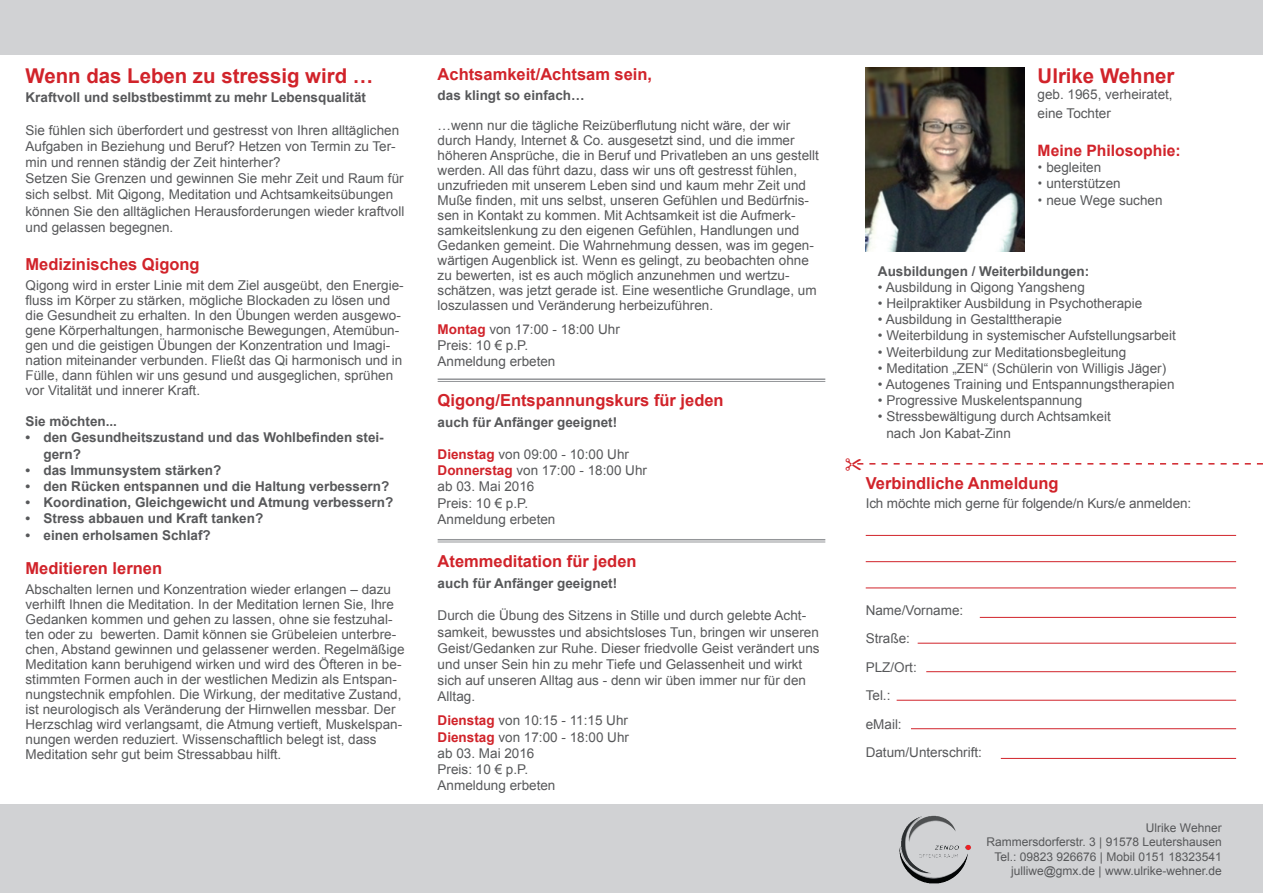
<style>
.page{position:relative;width:1263px;height:893px;background:#fff}
.page>*{position:absolute;margin:0;border:0;box-sizing:border-box;transform-origin:0 0}
.t1{font:700 20.4px "Arial";color:#d1232a}
.t2{font:700 16.5px "Arial";color:#d1232a}
.t3{font:700 15.75px "Arial";color:#d1232a}
.t4{font:13.5px/15px "Arial";color:#57585a}
.t5{font:700 13.5px/16.2px "Arial";color:#57585a}
.t6{font:12px/14.4px "Arial";color:#57585a;text-align:right}
.s1{font-weight:700;color:#d1232a}
.s2{font-family:"Open Sans"}
</style>
<div class="page">
<div style="left:0;top:0;width:1263px;height:54px;background:#d1d2d4"></div>
<div style="left:0;top:804px;width:1263px;height:89px;background:#d1d2d4"></div>
<hr style="left:438px;top:378px;width:387px;height:2px;background:#939598">
<hr style="left:438px;top:381px;width:387px;height:1px;background:#939598">
<hr style="left:438px;top:539px;width:387px;height:1px;background:#939598">
<hr style="left:438px;top:542px;width:387px;height:1px;background:#939598">
<img style="left:901px;top:816px;width:55px;height:39px">
<hr style="left:866px;top:535px;width:370px;height:1px;background:#d1232a">
<hr style="left:866px;top:561px;width:370px;height:1px;background:#d1232a">
<hr style="left:866px;top:588px;width:370px;height:1px;background:#d1232a">
<hr style="left:918px;top:643px;width:318px;height:1px;background:#d1232a">
<hr style="left:980px;top:617px;width:256px;height:1px;background:#d1232a">
<hr style="left:926px;top:671px;width:310px;height:1px;background:#d1232a">
<hr style="left:897px;top:700px;width:339px;height:1px;background:#d1232a">
<hr style="left:911px;top:728px;width:325px;height:1px;background:#d1232a">
<hr style="left:1001px;top:758px;width:235px;height:1px;background:#d1232a">
<img style="left:866px;top:68px;width:159px;height:183px">
<svg style="left:857px;top:463px;width:406px;height:2px"></svg>
<h1 class="t1" style="left:26px;top:62px;width:349px">Wenn das Leben zu stressig wird …</h1>
<p class="t5" style="left:26px;top:90px;width:342px">Kraftvoll und selbstbestimmt zu mehr Lebensqualität</p>
<p class="t4" style="left:26px;top:122px;width:380px;line-height:16.2px">Sie fühlen sich überfordert und gestresst von Ihren alltäglichen Aufgaben in Beziehung und Beruf? Hetzen von Termin zu Ter&shy;min und rennen ständig der Zeit hinterher?<br>Setzen Sie Grenzen und gewinnen Sie mehr Zeit und Raum für sich selbst. Mit Qigong, Meditation und Achtsamkeitsübungen können Sie den alltäglichen Herausforderungen wieder kraftvoll und gelassen begegnen.</p>
<p class="t2" style="left:26px;top:254px;width:176px">Medizinisches Qigong</p>
<p class="t4" style="left:26px;top:278px;width:380px">Qigong wird in erster Linie mit dem Ziel ausgeübt, den Energie&shy;fluss im Körper zu stärken, mögliche Blockaden zu lösen und die Gesundheit zu erhalten. In den Übungen werden ausgewo&shy;gene Körperhaltungen, harmonische Bewegungen, Atemübun&shy;gen und die geistigen Übungen der Konzentration und Imagi&shy;nation miteinander verbunden. Fließt das Qi harmonisch und in Fülle, dann fühlen wir uns gesund und ausgeglichen, sprühen vor Vitalität und innerer Kraft.</p>
<p class="t5" style="left:26px;top:414px;width:93px">Sie möchten...</p>
<p class="t5" style="left:44px;top:430px;width:342px;text-indent:-18px">• den Gesundheitszustand und das Wohlbefinden stei&shy;gern?</p>
<p class="t5" style="left:26px;top:462px;width:197px">• das Immunsystem stärken?</p>
<p class="t5" style="left:26px;top:478px;width:365px">• den Rücken entspannen und die Haltung verbessern?</p>
<p class="t5" style="left:26px;top:495px;width:369px">• Koordination, Gleichgewicht und Atmung verbessern?</p>
<p class="t5" style="left:26px;top:511px;width:239px">• Stress abbauen und Kraft tanken?</p>
<p class="t5" style="left:26px;top:527px;width:187px">• einen erholsamen Schlaf?</p>
<p class="t2" style="left:26px;top:557px;width:138px">Meditieren lernen</p>
<p class="t4" style="left:26px;top:582px;width:380px">Abschalten lernen und Konzentration wieder erlangen – dazu verhilft Ihnen die Meditation. In der Meditation lernen Sie, Ihre Gedanken kommen und gehen zu lassen, ohne sie festzuhal&shy;ten oder zu bewerten. Damit können sie Grübeleien unterbre&shy;chen, Abstand gewinnen und gelassener werden. Regelmäßige Meditation kann beruhigend wirken und wird des Öfteren in be&shy;stimmten Formen auch in der westlichen Medizin als Entspan&shy;nungstechnik empfohlen. Die Wirkung, der meditative Zustand, ist neurologisch als Veränderung der Hirnwellen messbar. Der Herzschlag wird verlangsamt, die Atmung vertieft, Muskelspan&shy;nungen werden reduziert. Wissenschaftlich belegt ist, dass Meditation sehr gut beim Stressabbau hilft.</p>
<p class="t2" style="left:438px;top:63px;width:216px">Achtsamkeit/Achtsam sein,</p>
<p class="t5" style="left:438px;top:87px;width:149px">das klingt so einfach…</p>
<p class="t4" style="left:438px;top:117px;width:383px">…wenn nur die tägliche Reizüberflutung nicht wäre, der wir durch Handy, Internet &amp; Co. ausgesetzt sind, und die immer höheren Ansprüche, die in Beruf und Privatleben an uns gestellt werden. All das führt dazu, dass wir uns oft gestresst fühlen, unzufrieden mit unserem Leben sind und kaum mehr Zeit und Muße finden, mit uns selbst, unseren Gefühlen und Bedürfnis&shy;sen in Kontakt zu kommen. Mit Achtsamkeit ist die Aufmerk&shy;samkeitslenkung zu den eigenen Gefühlen, Handlungen und Gedanken gemeint. Die Wahrnehmung dessen, was im gegen&shy;wärtigen Augenblick ist. Wenn es gelingt, zu beobachten ohne zu bewerten, ist es auch möglich anzunehmen und wertzu&shy;schätzen, was jetzt gerade ist. Eine wesentliche Grundlage, um loszulassen und Veränderung herbeizuführen.</p>
<p class="t4" style="left:438px;top:321px;width:184px;line-height:16.2px"><span class="s1">Montag</span> von 17:00 - 18:00 Uhr<br>Preis: 10 € p.P.<br>Anmeldung erbeten</p>
<p class="t2" style="left:438px;top:389px;width:288px">Qigong/Entspannungskurs für jeden</p>
<p class="t5" style="left:438px;top:414px;width:181px">auch für Anfänger geeignet!</p>
<p class="t4" style="left:438px;top:446px;width:211px;line-height:16.2px"><span class="s1">Dienstag</span> von 09:00 - 10:00 Uhr<br><span class="s1">Donnerstag</span> von 17:00 - 18:00 Uhr ab 03. Mai 2016<br>Preis: 10 € p.P.<br>Anmeldung erbeten</p>
<p class="t2" style="left:438px;top:550px;width:200px">Atemmeditation für jeden</p>
<p class="t5" style="left:438px;top:576px;width:181px">auch für Anfänger geeignet!</p>
<p class="t4" style="left:438px;top:608px;width:383px;line-height:16.2px">Durch die Übung des Sitzens in Stille und durch gelebte Acht&shy;samkeit, bewusstes und absichtsloses Tun, bringen wir unseren Geist/Gedanken zur Ruhe. Dieser friedvolle Geist verändert uns und unser Sein hin zu mehr Tiefe und Gelassenheit und wirkt sich auf unseren Alltag aus - denn wir üben immer nur für den Alltag.</p>
<p class="t4" style="left:438px;top:713px;width:193px;line-height:16.2px"><span class="s1">Dienstag</span> von 10:15 - 11:15 Uhr<br><span class="s1">Dienstag</span> von 17:00 - 18:00 Uhr ab 03. Mai 2016<br>Preis: 10 € p.P.<br>Anmeldung erbeten</p>
<h1 class="t1" style="left:1037px;top:62px;width:138px">Ulrike Wehner</h1>
<p class="t4" style="left:1037px;top:85px;width:137px;line-height:18.9px">geb. 1965, verheiratet, eine Tochter</p>
<p class="t3" style="left:1037px;top:140px;width:145px">Meine Philosophie:</p>
<p class="t4" style="left:1037px;top:160px;width:65px"><span class="s2">•</span> begleiten</p>
<p class="t4" style="left:1037px;top:176px;width:85px"><span class="s2">•</span> unterstützen</p>
<p class="t4" style="left:1037px;top:192px;width:126px"><span class="s2">•</span> neue Wege suchen</p>
<p class="t5" style="left:878px;top:263px;width:213px">Ausbildungen / Weiterbildungen:</p>
<p class="t4" style="left:878px;top:280px;width:208px">• Ausbildung in Qigong Yangsheng</p>
<p class="t4" style="left:878px;top:296px;width:266px">• Heilpraktiker Ausbildung in Psychotherapie</p>
<p class="t4" style="left:878px;top:312px;width:186px">• Ausbildung in Gestalttherapie</p>
<p class="t4" style="left:878px;top:328px;width:299px">• Weiterbildung in systemischer Aufstellungsarbeit</p>
<p class="t4" style="left:878px;top:345px;width:250px">• Weiterbildung zur Meditationsbegleitung</p>
<p class="t4" style="left:878px;top:361px;width:290px">• Meditation „ZEN“ (Schülerin von Willigis Jäger)</p>
<p class="t4" style="left:878px;top:377px;width:298px">• Autogenes Training und Entspannungstherapien</p>
<p class="t4" style="left:878px;top:393px;width:206px">• Progressive Muskelentspannung</p>
<p class="t4" style="left:886px;top:409px;width:226px;line-height:16.2px;text-indent:-8px">• Stressbewältigung durch Achtsamkeit nach Jon Kabat-Zinn</p>
<p class="t2" style="left:866px;top:472px;width:194px">Verbindliche Anmeldung</p>
<p class="t4" style="left:866px;top:496px;width:327px">Ich möchte mich gerne für folgende/n Kurs/e anmelden:</p>
<p class="t4" style="left:866px;top:596px;width:118px;line-height:28.5px">Name/Vorname:<br>Straße:<br>PLZ/Ort:<br>Tel.:<br>eMail:<br>Datum/Unterschrift:</p>
<p class="t6" style="left:986px;top:821px;width:237px">Ulrike Wehner<br>Rammersdorferstr. 3 | 91578 Leutershausen Tel.: 09823 926676 | Mobil 0151 18323541 julliwe@gmx.de | www.ulrike-wehner.de</p>
</div>
